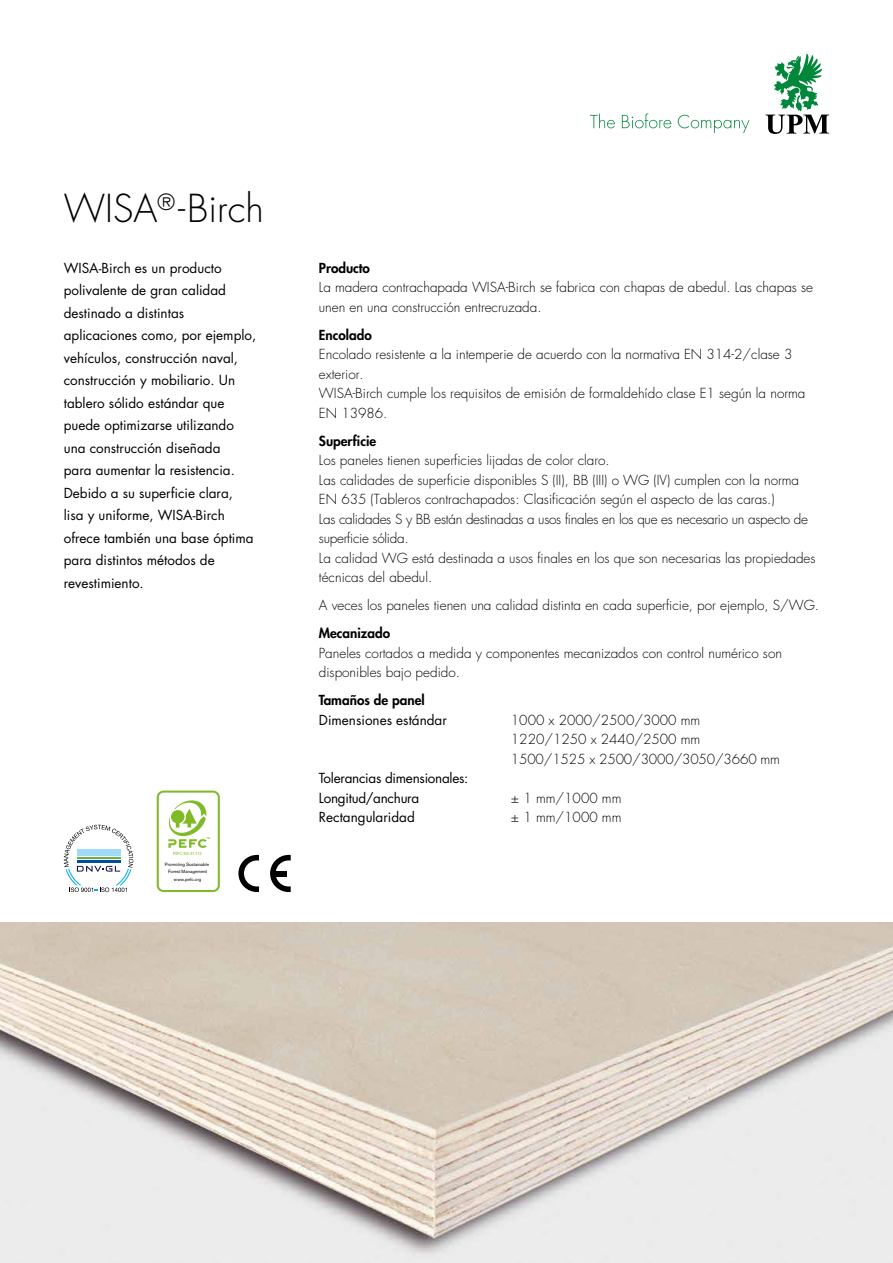
<style>
.page{position:relative;width:893px;height:1263px;background:#fff}
.page>*{position:absolute;margin:0;border:0;box-sizing:border-box;transform-origin:0 0}
.t1{font:300 37.5px "Futura Std";color:#000}
.t2{font:300 13.5px/19.5px "Futura Std";color:#000}
.t3{font:13.5px/22.5px "Futura Std";color:#000}
.t4{font:800 13.5px "Futura Std";color:#000}
.t5{font:13.5px/19.5px "Futura Std";letter-spacing:-.02em;color:#000}
.t6{font:4.65px/6.4px "Akzidenz Grotesk BE";letter-spacing:.005em;color:#000;text-align:center}
.t7{font:300 4.65px "M Arial";letter-spacing:-.01em;color:#80ba27}
</style>
<div class="page">
<img style="left:0;top:923px;width:893px;height:340px">
<svg style="left:765px;top:54px;width:64px;height:80px"></svg>
<svg style="left:590px;top:113px;width:159px;height:20px"></svg>
<svg style="left:238px;top:855px;width:21px;height:37px"></svg>
<svg style="left:270px;top:855px;width:21px;height:37px"></svg>
<div style="left:274px;top:871px;width:13px;height:5px;background:#000"></div>
<div style="left:157px;top:790px;width:63px;height:102px;border:2px solid #80ba27;border-radius:6px"></div>
<svg style="left:168px;top:800px;width:42px;height:48px"></svg>
<svg style="left:64px;top:825px;width:69px;height:67px"></svg>
<h1 class="t1" style="left:64px;top:186px;width:202px">WISA<sup>®</sup> -Birch</h1>
<p class="t3" style="left:64px;top:257px;width:194px">WISA-Birch es un producto polivalente de gran calidad destinado a distintas aplicaciones como, por ejemplo, vehículos, construcción naval, construcción y mobiliario. Un tablero sólido estándar que puede optimizarse utilizando una construcción diseñada<br>para aumentar la resistencia.<br>Debido a su superficie clara,<br>lisa y uniforme, WISA-Birch ofrece también una base óptima para distintos métodos de revestimiento.</p>
<p class="t7" style="left:173px;top:850px;width:30px">PEFC/02-31-112</p>
<p class="t6" style="left:165px;top:861px;width:46px">Promoting Sustainable<br>Forest Management</p>
<p class="t6" style="left:174px;top:876px;width:29px">www.pefc.org</p>
<p class="t4" style="left:319px;top:259px;width:53px">Producto</p>
<p class="t2" style="left:319px;top:278px;width:496px">La madera contrachapada WISA-Birch se fabrica con chapas de abedul. Las chapas se unen en una construcción entrecruzada.</p>
<p class="t4" style="left:319px;top:326px;width:54px">Encolado</p>
<p class="t2" style="left:319px;top:345px;width:488px">Encolado resistente a la intemperie de acuerdo con la normativa EN 314-2/clase 3 exterior.<br>WISA-Birch cumple los requisitos de emisión de formaldehído clase E1 según la norma EN 13986.</p>
<p class="t4" style="left:319px;top:432px;width:59px">Superficie</p>
<p class="t2" style="left:319px;top:451px;width:498px">Los paneles tienen superficies lijadas de color claro.<br>Las calidades de superficie disponibles S (II), BB (III) o WG (IV) cumplen con la norma EN 635 (Tableros contrachapados: Clasificación según el aspecto de las caras.)<br>Las calidades S y BB están destinadas a usos finales en los que es necesario un aspecto de superficie sólida.<br>La calidad WG está destinada a usos finales en los que son necesarias las propiedades técnicas del abedul.</p>
<p class="t2" style="left:319px;top:596px;width:502px">A veces los paneles tienen una calidad distinta en cada superficie, por ejemplo, S/WG.</p>
<p class="t4" style="left:319px;top:625px;width:73px">Mecanizado</p>
<p class="t2" style="left:319px;top:643px;width:465px">Paneles cortados a medida y componentes mecanizados con control numérico son disponibles bajo pedido.</p>
<p class="t4" style="left:319px;top:692px;width:107px">Tamaños de panel</p>
<p class="t3" style="left:319px;top:708px;width:130px">Dimensiones estándar</p>
<p class="t2" style="left:511px;top:710px;width:271px">1000 x 2000/2500/3000 mm<br>1220/1250 x 2440/2500 mm<br>1500/1525 x 2500/3000/3050/3660 mm</p>
<p class="t5" style="left:319px;top:768px;width:151px">Tolerancias dimensionales:<br>Longitud/anchura</p>
<p class="t2" style="left:511px;top:788px;width:112px">± 1 mm/1000 mm</p>
<p class="t3" style="left:319px;top:806px;width:97px">Rectangularidad</p>
<p class="t2" style="left:511px;top:808px;width:112px">± 1 mm/1000 mm</p>
</div>
